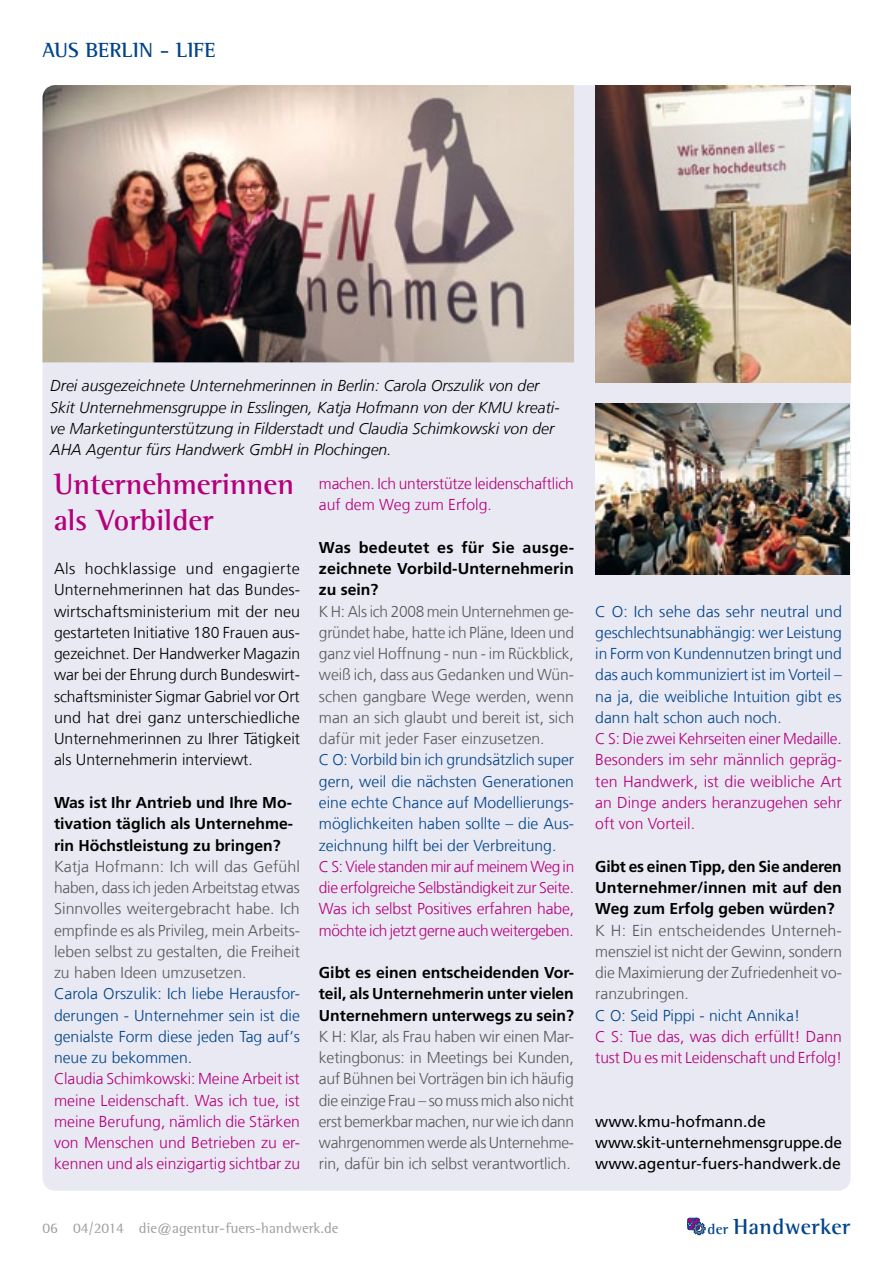
<style>
.page{position:relative;width:893px;height:1263px;background:#fff}
.page>*{position:absolute;margin:0;border:0;box-sizing:border-box;transform-origin:0 0}
.t1{font:700 30px/36px "Rotis Semi Serif";color:#b5007c}
.t2{font:700 22.2px "Rotis Semi Serif";letter-spacing:.02em;color:#00448a}
.t3{font:700 21px "Rotis Semi Serif";color:#00448a}
.t4{font:300 15.75px/21.3px "Frutiger LT Com";color:#58585a;text-align:justify}
.t5{font:300 15.75px/21.3px "Frutiger LT Com";color:#b5007c;text-align:justify}
.t6{font:300 15.75px/21.3px "Frutiger LT Com";color:#00448a;text-align:justify}
.t7{font:300 15.75px/21.3px "Frutiger LT Com";color:#000;text-align:justify}
.t8{font:700 15.75px/21.3px "Frutiger LT Com";color:#000;text-align:justify}
.t9{font:italic 300 15.75px/21.3px "Frutiger LT Com";color:#000}
.t10{font:700 15.75px/21.3px "Frutiger";color:#000;text-align:justify}
.t11{font:15.75px/21.3px "Frutiger LT Com";color:#000}
.t12{font:15px "Rotis Semi Serif";color:#9c9e9f}
.s1{font-size:14.85px}
</style>
<div class="page">
<svg style="left:687px;top:1218px;width:18px;height:17px"></svg>
<div style="left:43px;top:85px;width:808px;height:1106px;background:#e9e9f3;border-radius:13px"></div>
<img style="left:595px;top:85px;width:255px;height:298px">
<img style="left:595px;top:403px;width:254px;height:171px">
<img style="left:43px;top:85px;width:531px;height:277px">
<h3 class="t3" style="left:43px;top:38px;width:174px">AUS BERLI N - LI FE</h3>
<p class="t9" style="left:50px;top:375px;width:511px">Drei ausgezeichnete Unternehmerinnen in Berlin: Carola Orszulik von der Skit Unternehmensgruppe in Esslingen, Katja Hofmann von der KMU kreati&shy;ve Marketingunterstützung in Filderstadt und Claudia Schimkowski von der AHA Agentur fürs Handwerk GmbH in Plochingen.</p>
<h1 class="t1" style="left:54px;top:465px;width:242px">Unternehmerinnen als Vorbilder</h1>
<p class="t7" style="left:54px;top:558px;width:248px">Als hochklassige und engagierte Unternehmerinnen hat das Bundes&shy;wirtschaftsministerium mit der neu gestarteten Initiative 180 Frauen aus&shy;gezeichnet. Der Handwerker Magazin war bei der Ehrung durch Bundeswirt&shy;schaftsminister Sigmar Gabriel vor Ort und hat drei ganz unterschiedliche Unternehmerinnen zu Ihrer Tätigkeit als Unternehmerin interviewt.</p>
<p class="t10" style="left:54px;top:792px;width:241px">Was ist Ihr Antrieb und Ihre Mo&shy;tivation täglich als Unternehme&shy;rin Höchstleistung zu bringen?</p>
<p class="t4" style="left:54px;top:856px;width:248px">Katja Hofmann: Ich will das Gefühl haben, dass ich jeden Arbeitstag etwas Sinnvolles weitergebracht habe. Ich empfinde es als Privileg, mein Arbeits&shy;leben selbst zu gestalten, die Freiheit zu haben Ideen umzusetzen.</p>
<p class="t6" style="left:54px;top:983px;width:247px">Carola Orszulik: Ich liebe Herausfor&shy;derungen - Unternehmer sein ist die genialste Form diese jeden Tag auf‘s neue zu bekommen.</p>
<p class="t5" style="left:54px;top:1068px;width:248px">Claudia Schimkowski: Meine Arbeit ist meine Leidenschaft. Was ich tue, ist meine Berufung, nämlich die Stärken von Menschen und Betrieben zu er&shy;kennen und als einzigartig sichtbar zu</p>
<p class="t5" style="left:319px;top:473px;width:256px">machen. Ich unterstütze leidenschaftlich auf dem Weg zum Erfolg.</p>
<p class="t8" style="left:319px;top:537px;width:257px">Was bedeutet es für Sie ausge&shy;zeichnete Vorbild-Unternehmerin zu sein?</p>
<p class="t4" style="left:319px;top:601px;width:257px">K H: Als ich 2008 mein Unternehmen ge&shy;gründet habe, hatte ich Pläne, Ideen und ganz viel Hoffnung - nun - im Rückblick, weiß ich, dass aus Gedanken und Wün&shy;schen gangbare Wege werden, wenn man an sich glaubt und bereit ist, sich dafür mit jeder Faser einzusetzen.</p>
<p class="t6" style="left:319px;top:749px;width:257px">C O: Vorbild bin ich grundsätzlich super gern, weil die nächsten Generationen eine echte Chance auf Modellierungs&shy;möglichkeiten haben sollte – die Aus&shy;zeichnung hilft bei der Verbreitung.</p>
<p class="t5" style="left:319px;top:856px;width:257px">C S: Viele standen mir auf meinem Weg in die erfolgreiche Selbständigkeit zur Seite.<br>Was ich selbst Positives erfahren habe, möchte ich jetzt gerne auch weitergeben.</p>
<p class="t8" style="left:319px;top:962px;width:257px">Gibt es einen entscheidenden Vor&shy;teil, als Unternehmerin unter vielen Unternehmern unterwegs zu sein?</p>
<p class="t4" style="left:319px;top:1026px;width:257px">K H: Klar, als Frau haben wir einen Mar&shy;ketingbonus: in Meetings bei Kunden, auf Bühnen bei Vorträgen bin ich häufig die einzige Frau – so muss mich also nicht erst bemerkbar machen, nur wie ich dann wahrgenommen werde als Unternehme&shy;rin, dafür bin ich selbst verantwortlich.</p>
<p class="t6" style="left:595px;top:601px;width:248px">C O: Ich sehe das sehr neutral und geschlechtsunabhängig: wer Leistung in Form von Kundennutzen bringt und das auch kommuniziert ist im Vorteil – na ja, die weibliche Intuition gibt es dann halt schon auch noch.</p>
<p class="t5" style="left:595px;top:728px;width:248px">C S: Die zwei Kehrseiten einer Medaille.<br>Besonders im sehr männlich gepräg&shy;ten Handwerk, ist die weibliche Art an Dinge anders heranzugehen sehr oft von Vorteil.</p>
<p class="t8" style="left:595px;top:856px;width:248px">Gibt es einen Tipp, den Sie anderen Unternehmer/innen mit auf den Weg zum Erfolg geben würden?</p>
<p class="t4" style="left:595px;top:919px;width:248px">K H: Ein entscheidendes Unterneh&shy;mensziel ist nicht der Gewinn, sondern die Maximierung der Zufriedenheit vo&shy;ranzubringen.</p>
<p class="t6" style="left:595px;top:1004px;width:206px">C O: Seid Pippi - nicht Annika!</p>
<p class="t5" style="left:595px;top:1026px;width:248px">C S: Tue das, was dich erfüllt! Dann tust Du es mit Leidenschaft und Erfolg!</p>
<p class="t11" style="left:595px;top:1111px;width:248px">www.kmu-hofmann.de www.skit-unternehmensgruppe.de www.agentur-fuers-handwerk.de</p>
<p class="t12" style="left:43px;top:1219px;width:297px">06 04/2014 die@agentur-fuers-handwerk.de</p>
<h2 class="t2" style="left:707px;top:1213px;width:144px"><span class="s1">der</span> Handwerker</h2>
</div>
